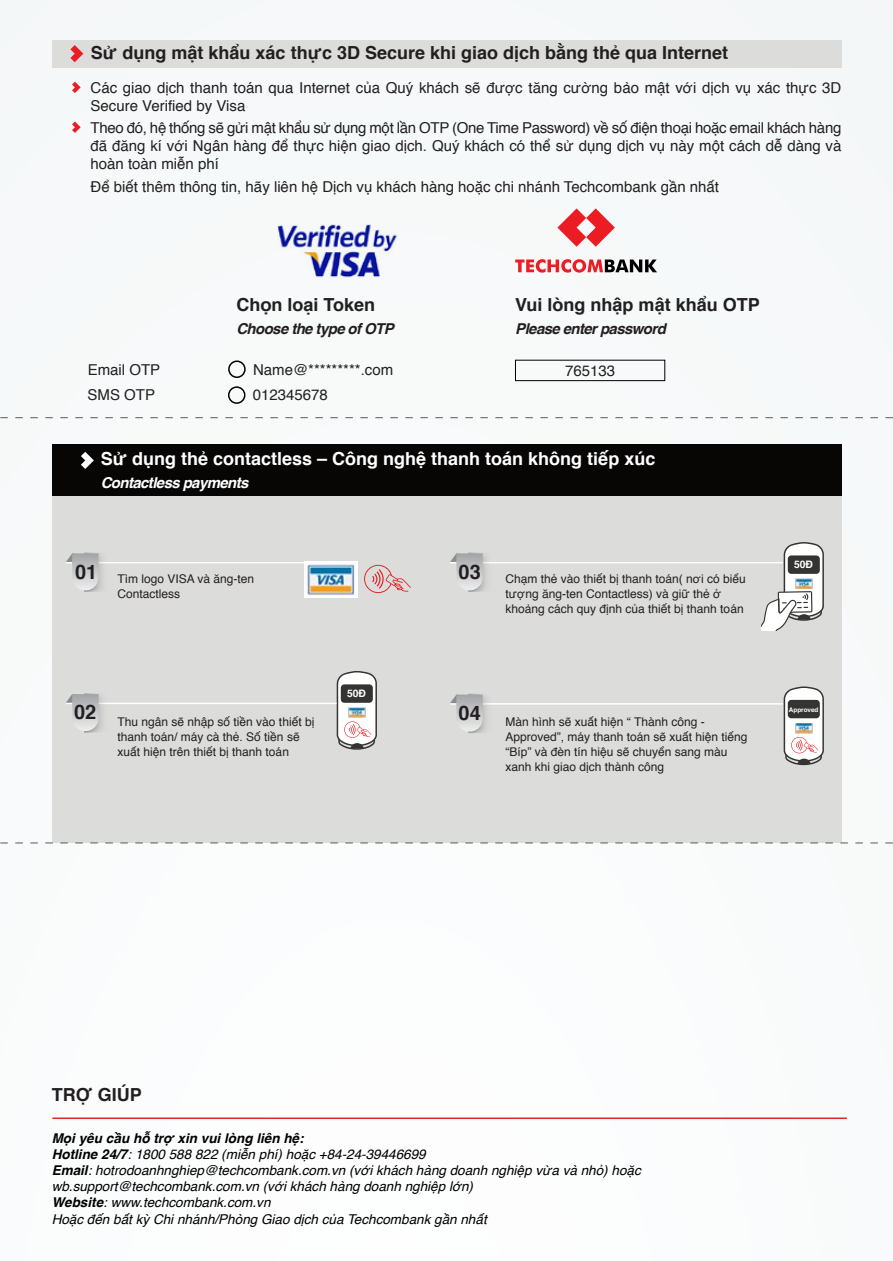
<style>
.page{position:relative;width:893px;height:1261px;background:#fff}
.page>*{position:absolute;margin:0;border:0;box-sizing:border-box;transform-origin:0 0}
.t1{font:700 19.95px "Helvetica";color:#231f20}
.t2{font:700 18px "Helvetica";color:#231f20}
.t3{font:700 18px "Helvetica";color:#fff}
.t4{font:15px/18px "Helvetica";color:#231f20}
.t5{font:italic 700 15px "Helvetica";letter-spacing:-.04em;color:#231f20}
.t6{font:italic 700 15px "Helvetica";letter-spacing:-.04em;color:#fff}
.t7{font:italic 13.5px/16.2px "Helvetica";color:#000}
.t8{font:12px/15px "Helvetica";color:#231f20}
.t9{font:700 10.35px "Helvetica";color:#fff}
.t10{font:700 6.3px "Helvetica";color:#fff}
.s1{font-weight:700}
</style>
<div class="page">
<div style="left:0;top:0;width:893px;height:1260px;background:#f8fafa"></div>
<div style="left:52px;top:473px;width:790px;height:370px;background:#dcdcdb"></div>
<svg style="left:364px;top:565px;width:47px;height:28px"></svg>
<img style="left:304px;top:562px;width:53px;height:35px">
<svg style="left:337px;top:671px;width:40px;height:78px;background:#b7b4b3"></svg>
<svg style="left:784px;top:686px;width:40px;height:79px;background:#b8b4b4"></svg>
<svg style="left:761px;top:542px;width:63px;height:89px"></svg>
<div style="left:52px;top:444px;width:790px;height:51px;background:#080505"></div>
<hr style="left:66px;top:562px;width:238px;height:1px;background:#fff">
<svg style="left:84px;top:552px;width:33px;height:40px"></svg>
<svg style="left:66px;top:553px;width:33px;height:37px"></svg>
<hr style="left:450px;top:562px;width:333px;height:1px;background:#fff">
<svg style="left:468px;top:552px;width:34px;height:40px"></svg>
<svg style="left:450px;top:553px;width:33px;height:37px"></svg>
<hr style="left:450px;top:703px;width:333px;height:1px;background:#fff">
<svg style="left:468px;top:693px;width:34px;height:40px"></svg>
<svg style="left:450px;top:694px;width:33px;height:37px"></svg>
<hr style="left:66px;top:702px;width:271px;height:2px;background:#fff">
<svg style="left:84px;top:693px;width:33px;height:40px"></svg>
<svg style="left:66px;top:694px;width:33px;height:37px"></svg>
<img style="left:277px;top:224px;width:120px;height:54px">
<svg style="left:515px;top:208px;width:142px;height:65px"></svg>
<div style="left:228px;top:360px;width:18px;height:18px;border:2px solid #000;border-radius:50%"></div>
<div style="left:515px;top:360px;width:150px;height:21px;border:1px solid #000"></div>
<svg style="left:72px;top:82px;width:9px;height:11px"></svg>
<svg style="left:72px;top:121px;width:9px;height:12px"></svg>
<div style="left:228px;top:386px;width:17px;height:18px;border:2px solid #000;border-radius:50%"></div>
<div style="left:52px;top:41px;width:790px;height:27px;background:#dcdcdb"></div>
<hr style="left:52px;top:1117px;width:795px;height:2px;background:#e92227">
<svg style="left:70px;top:45px;width:13px;height:17px"></svg>
<svg style="left:81px;top:452px;width:13px;height:17px"></svg>
<svg style="left:0;top:417px;width:893px;height:1px"></svg>
<svg style="left:0;top:842px;width:893px;height:1px"></svg>
<p class="t2" style="left:91px;top:38px;width:639px">Sử dụng mật khẩu xác thực 3D Secure khi giao dịch bằng thẻ qua Internet</p>
<p class="t4" style="left:91px;top:79px;width:752px">Các giao dịch thanh toán qua Internet của Quý khách sẽ được tăng cường bảo mật với dịch vụ xác thực 3D<br>Secure Verified by Visa</p>
<p class="t4" style="left:91px;top:119px;width:752px;text-align:justify">Theo đó, hệ thống sẽ gửi mật khẩu sử dụng một lần OTP (One Time Password) về số điện thoại hoặc email khách hàng đã đăng kí với Ngân hàng để thực hiện giao dịch. Quý khách có thể sử dụng dịch vụ này một cách dễ dàng và hoàn toàn miễn phí</p>
<p class="t4" style="left:91px;top:178px;width:630px">Để biết thêm thông tin, hãy liên hệ Dịch vụ khách hàng hoặc chi nhánh Techcombank gần nhất</p>
<p class="t2" style="left:236px;top:290px;width:140px">Chọn loại Token</p>
<p class="t5" style="left:236px;top:316px;width:159px">Choose the type of OTP</p>
<p class="t2" style="left:515px;top:290px;width:246px">Vui lòng nhập mật khẩu OTP</p>
<p class="t5" style="left:515px;top:316px;width:152px">Please enter password</p>
<p class="t4" style="left:88px;top:361px;width:74px">Email OTP</p>
<p class="t4" style="left:253px;top:361px;width:142px">Name@*********.com</p>
<p class="t4" style="left:565px;top:362px;width:52px">765133</p>
<p class="t4" style="left:88px;top:386px;width:69px">SMS OTP</p>
<p class="t4" style="left:253px;top:386px;width:77px">012345678</p>
<p class="t3" style="left:101px;top:444px;width:556px">Sử dụng thẻ contactless – Công nghệ thanh toán không tiếp xúc</p>
<p class="t6" style="left:101px;top:470px;width:149px">Contactless payments</p>
<h1 class="t1" style="left:75px;top:555px;width:24px">01</h1>
<h1 class="t1" style="left:459px;top:555px;width:24px">03</h1>
<p class="t8" style="left:118px;top:572px;width:138px">Tìm logo VISA và ăng-ten<br>Contactless</p>
<p class="t8" style="left:505px;top:572px;width:242px">Chạm thẻ vào thiết bị thanh toán( nơi có biểu tượng ăng-ten Contactless) và giữ thẻ ở khoảng cách quy định của thiết bị thanh toán</p>
<p class="t9" style="left:347px;top:685px;width:20px">50Đ</p>
<h1 class="t1" style="left:74px;top:696px;width:24px">02</h1>
<h1 class="t1" style="left:459px;top:696px;width:24px">04</h1>
<p class="t8" style="left:118px;top:714px;width:198px">Thu ngân sẽ nhập số tiền vào thiết bị thanh toán/ máy cà thẻ. Số tiền sẽ xuất hiện trên thiết bị thanh toán</p>
<p class="t8" style="left:505px;top:714px;width:244px">Màn hình sẽ xuất hiện “ Thành công - Approved”, máy thanh toán sẽ xuất hiện tiếng “Bíp” và đèn tín hiệu sẽ chuyển sang màu xanh khi giao dịch thành công</p>
<p class="t9" style="left:794px;top:556px;width:20px">50Đ</p>
<p class="t10" style="left:789px;top:704px;width:31px">Approved</p>
<p class="t2" style="left:52px;top:1079px;width:92px">TRỢ GIÚP</p>
<p class="t7" style="left:52px;top:1130px;width:591px"><span class="s1">Mọi yêu cầu hỗ trợ xin vui lòng liên hệ:<br>Hotline 24/7</span>: 1800 588 822 (miễn phí) hoặc +84-24-39446699<br><span class="s1">Email</span>: hotrodoanhnghiep@techcombank.com.vn (với khách hàng doanh nghiệp vừa và nhỏ) hoặc wb.support@techcombank.com.vn (với khách hàng doanh nghiệp lớn)<br><span class="s1">Website</span>: www.techcombank.com.vn<br>Hoặc đến bất kỳ Chi nhánh/Phòng Giao dịch của Techcombank gần nhất</p>
</div>
